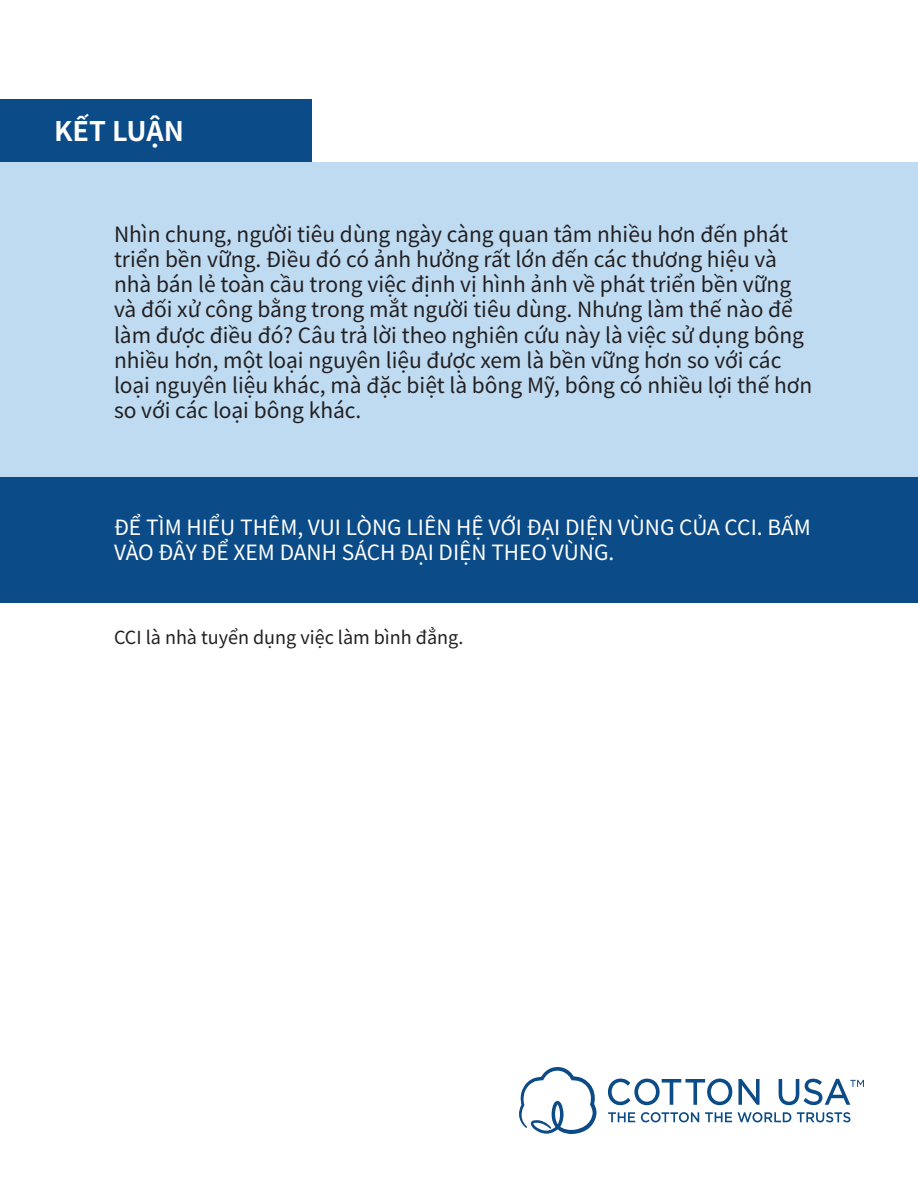
<style>
.page{position:relative;width:918px;height:1188px;background:#fff}
.page>*{position:absolute;margin:0;border:0;box-sizing:border-box;transform-origin:0 0}
.t1{font:700 27px "Noto Sans CJ Kjp";color:#fff}
.t2{font:21px/25.2px "Noto Sans CJ Kjp";color:#231f20}
.t3{font:21px/25.2px "Noto Sans CJ Kjp";color:#fff}
.t4{font:18px "Noto Sans CJ Kjp";color:#231f20}
</style>
<div class="page">
<svg style="left:519px;top:1067px;width:78px;height:67px"></svg>
<svg style="left:608px;top:1079px;width:124px;height:26px"></svg>
<svg style="left:738px;top:1079px;width:22px;height:26px"></svg>
<svg style="left:779px;top:1079px;width:85px;height:26px"></svg>
<svg style="left:608px;top:1112px;width:27px;height:10px"></svg>
<svg style="left:641px;top:1112px;width:58px;height:10px"></svg>
<svg style="left:705px;top:1112px;width:86px;height:10px"></svg>
<svg style="left:797px;top:1112px;width:53px;height:10px"></svg>
<div style="left:0;top:477px;width:918px;height:126px;background:#0b4b87"></div>
<div style="left:0;top:162px;width:918px;height:315px;background:#bedbf2"></div>
<div style="left:0;top:99px;width:312px;height:63px;background:#0b4b87"></div>
<p class="t1" style="left:54px;top:116px;width:131px">KẾT LUẬN</p>
<p class="t2" style="left:114px;top:222px;width:700px">Nhìn chung, người tiêu dùng ngày càng quan tâm nhiều hơn đến phát triển bền vững. Điều đó có ảnh hưởng rất lớn đến các thương hiệu và nhà bán lẻ toàn cầu trong việc định vị hình ảnh về phát triển bền vững và đối xử công bằng trong mắt người tiêu dùng. Nhưng làm thế nào để làm được điều đó? Câu trả lời theo nghiên cứu này là việc sử dụng bông nhiều hơn, một loại nguyên liệu được xem là bền vững hơn so với các loại nguyên liệu khác, mà đặc biệt là bông Mỹ, bông có nhiều lợi thế hơn so với các loại bông khác.</p>
<p class="t3" style="left:114px;top:515px;width:698px">ĐỂ TÌM HIỂU THÊM, VUI LÒNG LIÊN HỆ VỚI ĐẠI DIỆN VÙNG CỦA CCI. BẤM<br>VÀO ĐÂY ĐỂ XEM DANH SÁCH ĐẠI DIỆN THEO VÙNG.</p>
<p class="t4" style="left:114px;top:628px;width:351px">CCI là nhà tuyển dụng việc làm bình đẳng.</p>
</div>
